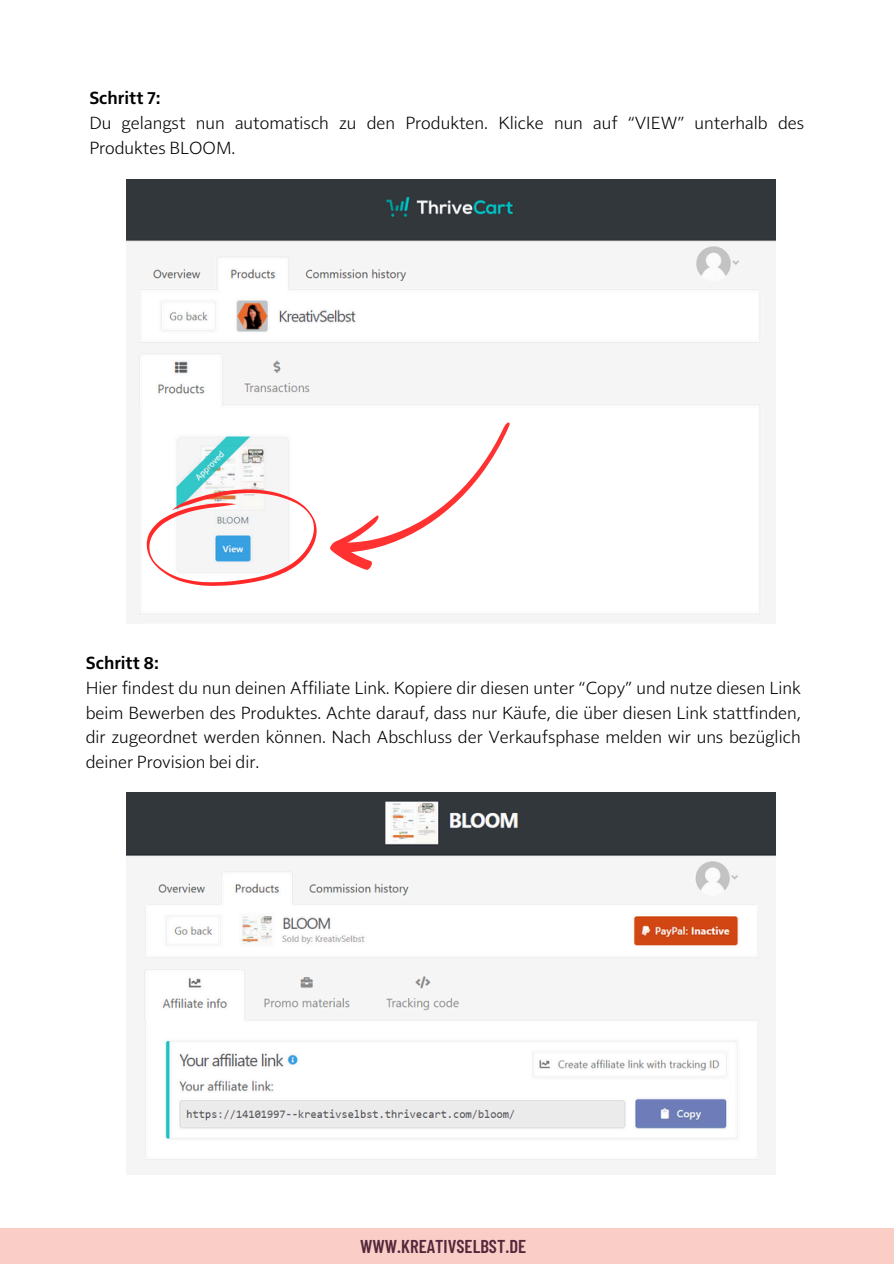
<style>
.page{position:relative;width:894px;height:1264px;background:#fff}
.page>*{position:absolute;margin:0;border:0;box-sizing:border-box;transform-origin:0 0}
.t1{font:600 18.6px "Barlow Condensed";color:#54273c}
.t2{font:300 18px/24.8px "Solitaire MVB Pro";color:#000}
.t3{font:600 18px "Solitaire MVB Pro";color:#000}
</style>
<div class="page">
<div style="left:0;top:1227px;width:893px;height:36px;background:#facec6"></div>
<img style="left:127px;top:180px;width:648px;height:435px">
<svg style="left:327px;top:405px;width:204px;height:184px"></svg>
<svg style="left:147px;top:489px;width:169px;height:97px"></svg>
<img style="left:127px;top:792px;width:648px;height:369px">
<p class="t3" style="left:89px;top:90px;width:73px">Schritt 7:</p>
<p class="t2" style="left:89px;top:111px;width:716px">Du gelangst nun automatisch zu den Produkten. Klicke nun auf “VIEW” unterhalb des<br>Produktes BLOOM.</p>
<p class="t3" style="left:86px;top:654px;width:75px">Schritt 8:</p>
<p class="t2" style="left:86px;top:676px;width:716px;text-align:justify">Hier findest du nun deinen Affiliate Link. Kopiere dir diesen unter “Copy” und nutze diesen Link beim Bewerben des Produktes. Achte darauf, dass nur Käufe, die über diesen Link stattfinden, dir zugeordnet werden können. Nach Abschluss der Verkaufsphase melden wir uns bezüglich deiner Provision bei dir.</p>
<p class="t1" style="left:360px;top:1234px;width:167px">WWW.KREATIVSELBST.DE</p>
</div>
